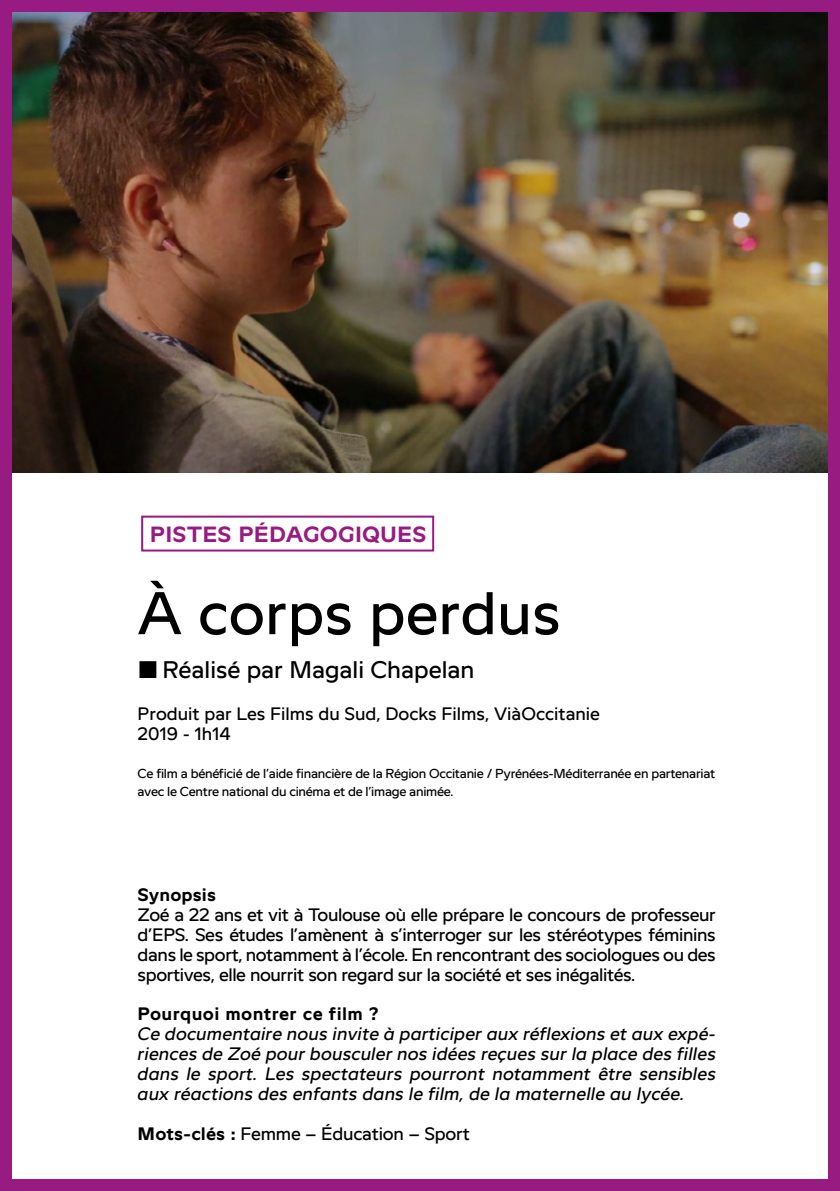
<style>
.page{position:relative;width:840px;height:1191px;background:#fff}
.page>*{position:absolute;margin:0;border:0;box-sizing:border-box;transform-origin:0 0}
.t1{font:60px "Bobine";letter-spacing:.005em;color:#000}
.t2{font:24px "Bobine";color:#000}
.t3{font:700 22px "Bobine";letter-spacing:.005em;color:#971b81}
.t4{font:18px/20px "Bobine";letter-spacing:-.01em;color:#000}
.t5{font:italic 18px/20px "Bobine";letter-spacing:.01em;color:#000;text-align:justify}
.t6{font:700 18px "Bobine";letter-spacing:.02em;color:#000}
.t7{font:13px/18px "Bobine";letter-spacing:-.02em;color:#000}
.s1{font-weight:700}
</style>
<div class="page">
<div style="left:141px;top:515px;width:293px;height:36px;border:2px solid #971b81"></div>
<img style="left:11px;top:11px;width:817px;height:461px">
<div style="left:828px;top:0;width:11px;height:1191px;background:#971b81"></div>
<div style="left:0;top:0;width:11px;height:1191px;background:#971b81"></div>
<div style="left:0;top:1179px;width:839px;height:12px;background:#971b81"></div>
<div style="left:0;top:0;width:839px;height:11px;background:#971b81"></div>
<p class="t3" style="left:150px;top:521px;width:278px">PISTES PÉDAGOGIQUES</p>
<h1 class="t1" style="left:137px;top:580px;width:424px">À corps perdus</h1>
<h2 class="t2" style="left:162px;top:656px;width:313px">Réalisé par Magali Chapelan</h2>
<p class="t4" style="left:137px;top:703px;width:463px">Produit par Les Films du Sud, Docks Films, ViàOccitanie<br>2019 - 1h14</p>
<p class="t7" style="left:137px;top:764px;width:579px">Ce film a bénéficié de l’aide financière de la Région Occitanie / Pyrénées-Méditerranée en partenariat avec le Centre national du cinéma et de l’image animée.</p>
<p class="t6" style="left:137px;top:884px;width:80px">Synopsis</p>
<p class="t4" style="left:137px;top:904px;width:579px;text-align:justify">Zoé a 22 ans et vit à Toulouse où elle prépare le concours de professeur d’EPS. Ses études l’amènent à s’interroger sur les stéréotypes féminins dans le sport, notamment à l’école. En rencontrant des sociologues ou des sportives, elle nourrit son regard sur la société et ses inégalités.</p>
<p class="t6" style="left:137px;top:1004px;width:242px">Pourquoi montrer ce film ?</p>
<p class="t5" style="left:137px;top:1024px;width:579px">Ce documentaire nous invite à participer aux réflexions et aux expé&shy;riences de Zoé pour bousculer nos idées reçues sur la place des filles dans le sport. Les spectateurs pourront notamment être sensibles aux réactions des enfants dans le film, de la maternelle au lycée.</p>
<p class="t4" style="left:137px;top:1123px;width:333px"><span class="s1">Mots-clés :</span> Femme – Éducation – Sport</p>
</div>
